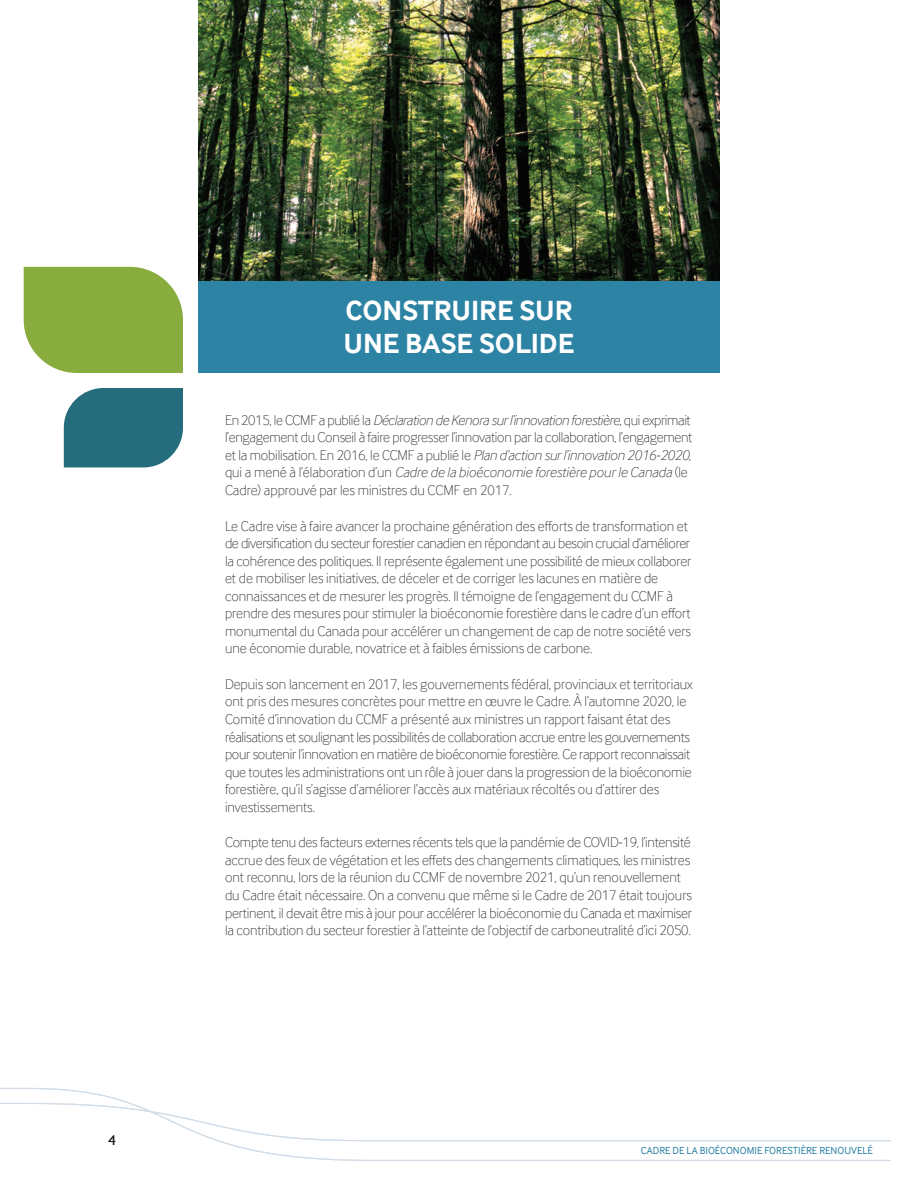
<style>
.page{position:relative;width:918px;height:1188px;background:#fff}
.page>*{position:absolute;margin:0;border:0;box-sizing:border-box;transform-origin:0 0}
.t1{font:700 28.5px/33px "Inter Face";color:#fff}
.t2{font:100 14.7px/17.5px "Inter Face";letter-spacing:-.005em;color:#231f20}
.t3{font:14.7px "Inter Face";color:#231f20}
.t4{font:10.5px "Inter Face";color:#2d83a4}
.s1{font-style:italic}
</style>
<div class="page">
<img style="left:198px;top:0;width:522px;height:281px">
<div style="left:198px;top:281px;width:522px;height:92px;background:#2d83a4"></div>
<svg style="left:64px;top:388px;width:119px;height:79px;background:#347785"></svg>
<svg style="left:24px;top:267px;width:159px;height:106px;background:#90b24b"></svg>
<svg style="left:0;top:1087px;width:891px;height:74px"></svg>
<svg style="left:0;top:1102px;width:891px;height:40px"></svg>
<p class="t3" style="left:108px;top:1132px;width:9px">4</p>
<h1 class="t1" style="left:343px;top:294px;width:233px">CONSTRUIRE SUR<br>UNE BASE SOLIDE</h1>
<p class="t2" style="left:225px;top:411px;width:469px">En 2015, le CCMF a publié la <span class="s1">Déclaration de Kenora sur l’innovation forestière</span>, qui exprimait l’engagement du Conseil à faire progresser l’innovation par la collaboration, l’engagement et la mobilisation. En 2016, le CCMF a publié le <span class="s1">Plan d’action sur l’innovation 2016-2020</span>, qui a mené à l’élaboration d’un <span class="s1">Cadre de la bioéconomie forestière pour le Canada</span> (le Cadre) approuvé par les ministres du CCMF en 2017.</p>
<p class="t2" style="left:225px;top:517px;width:468px">Le Cadre vise à faire avancer la prochaine génération des efforts de transformation et de diversification du secteur forestier canadien en répondant au besoin crucial d’améliorer la cohérence des politiques. Il représente également une possibilité de mieux collaborer et de mobiliser les initiatives, de déceler et de corriger les lacunes en matière de connaissances et de mesurer les progrès. Il témoigne de l’engagement du CCMF à prendre des mesures pour stimuler la bioéconomie forestière dans le cadre d’un effort monumental du Canada pour accélérer un changement de cap de notre société vers une économie durable, novatrice et à faibles émissions de carbone.</p>
<p class="t2" style="left:225px;top:675px;width:469px">Depuis son lancement en 2017, les gouvernements fédéral, provinciaux et territoriaux ont pris des mesures concrètes pour mettre en œuvre le Cadre. À l’automne 2020, le Comité d’innovation du CCMF a présenté aux ministres un rapport faisant état des réalisations et soulignant les possibilités de collaboration accrue entre les gouvernements pour soutenir l’innovation en matière de bioéconomie forestière. Ce rapport reconnaissait que toutes les administrations ont un rôle à jouer dans la progression de la bioéconomie forestière, qu’il s’agisse d’améliorer l’accès aux matériaux récoltés ou d’attirer des investissements.</p>
<p class="t2" style="left:225px;top:834px;width:469px">Compte tenu des facteurs externes récents tels que la pandémie de COVID-19, l’intensité accrue des feux de végétation et les effets des changements climatiques, les ministres ont reconnu, lors de la réunion du CCMF de novembre 2021, qu’un renouvellement du Cadre était nécessaire. On a convenu que même si le Cadre de 2017 était toujours pertinent, il devait être mis à jour pour accélérer la bioéconomie du Canada et maximiser la contribution du secteur forestier à l’atteinte de l’objectif de carboneutralité d’ici 2050.</p>
<p class="t4" style="left:641px;top:1145px;width:234px">CADRE DE LA BIOÉCONOMIE FORESTIÈRE RENOUVELÉ</p>
</div>
